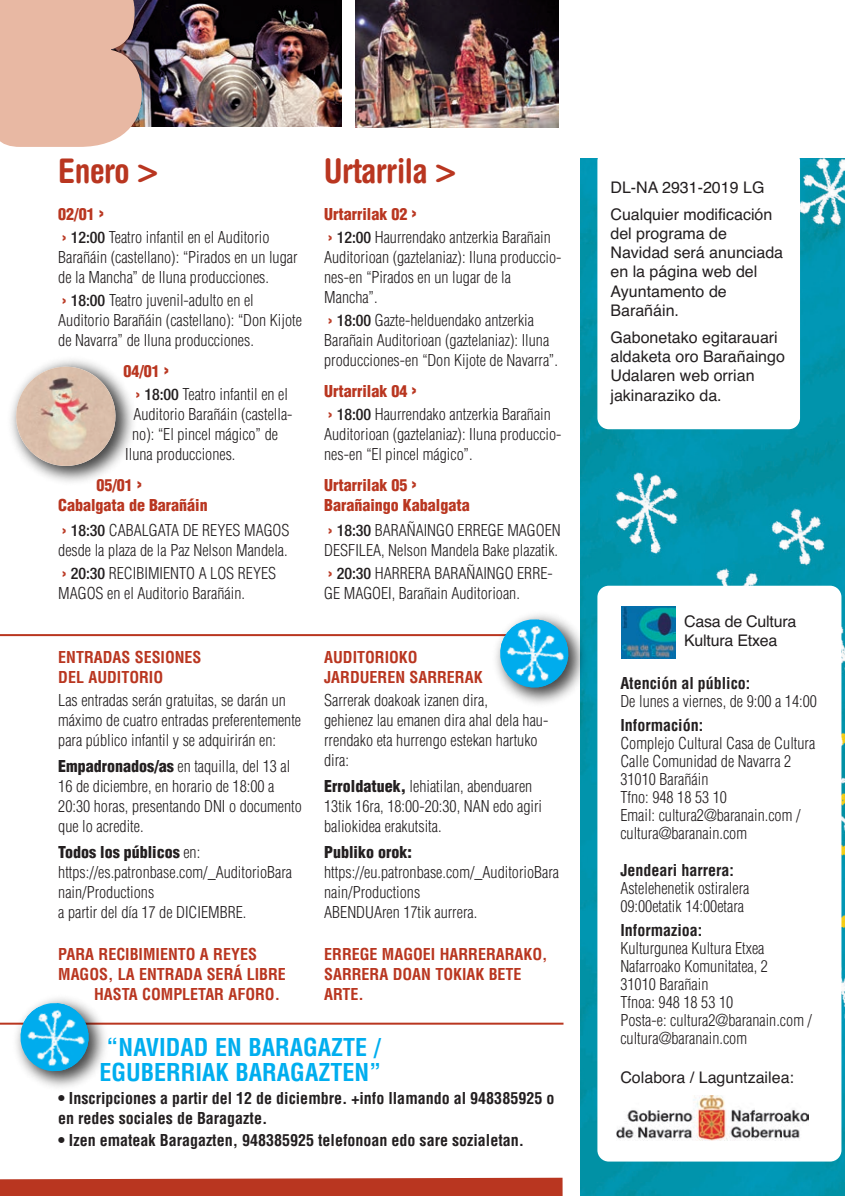
<style>
.page{position:relative;width:845px;height:1196px;background:#fff}
.page>*{position:absolute;margin:0;border:0;box-sizing:border-box;transform-origin:0 0}
.t1{font:700 condensed 34px "Helvetica Rounded";letter-spacing:-.015em;color:#b93620}
.t2{font:700 condensed 24px/25.6px "Helvetica";color:#00aeef}
.t3{font:300 condensed 16px/20px "Helvetica";color:#231f20}
.t4{font:16px/19.2px "Helvetica";color:#231f20}
.t5{font:700 condensed 16px/20px "Helvetica";color:#231f20}
.t6{font:700 condensed 16px/20px "Helvetica";color:#b93620}
.t7{font:900 condensed 16px/20px "Helvetica";color:#b93620}
.t8{font:900 condensed 16px "Helvetica";color:#231f20}
.s1{font-weight:900;color:#b93620}
.s2{font-weight:900;font-size:20px;color:#b93620}
.s3{font-family:"Helvetica Neue";font-weight:500}
.s4{font-size:20px}
.s5{font-weight:900}
</style>
<div class="page">
<img style="left:580px;top:158px;width:264px;height:1038px">
<div style="left:597px;top:150px;width:202px;height:279px;background:#fff;border-radius:11px"></div>
<div style="left:597px;top:586px;width:244px;height:575px;background:#fff;border-radius:11px"></div>
<img style="left:355px;top:0;width:203px;height:127px">
<img style="left:142px;top:0;width:200px;height:127px">
<img style="left:621px;top:606px;width:54px;height:53px">
<img style="left:616px;top:1095px;width:192px;height:45px">
<img style="left:10px;top:359px;width:123px;height:123px">
<img style="left:11px;top:362px;width:109px;height:109px">
<hr style="left:0;top:634px;width:558px;height:2px;background:#b93620">
<img style="left:476px;top:593px;width:122px;height:129px">
<img style="left:497px;top:616px;width:74px;height:75px">
<hr style="left:0;top:1022px;width:563px;height:2px;background:#b93620">
<img style="left:0;top:998px;width:126px;height:89px">
<img style="left:18px;top:1000px;width:74px;height:74px">
<svg style="left:0;top:0;width:142px;height:147px;background:#e1b4a1"></svg>
<svg style="left:0;top:1165px;width:586px;height:31px"></svg>
<svg style="left:840px;top:1189px;width:5px;height:7px"></svg>
<h1 class="t1" style="left:58px;top:159px;width:101px">Enero &gt;</h1>
<p class="t3" style="left:58px;top:203px;width:213px;line-height:22.8px"><span class="s1">02/01</span> <span class="s2">›<br></span><span class="s1">›</span> <span class="s3">12:00</span> Teatro infantil en el Auditorio</p>
<p class="t3" style="left:58px;top:247px;width:241px">Barañáin (castellano): “Pirados en un lugar de la Mancha” de Iluna producciones.</p>
<p class="t3" style="left:58px;top:290px;width:245px"><span class="s1">›</span> <span class="s3">18:00</span> Teatro juvenil-adulto en el<br>Auditorio Barañáin (castellano): “Don Kijote de Navarra” de Iluna producciones.</p>
<p class="t3" style="left:136px;top:360px;width:153px;line-height:22.8px;text-indent:-12px"><span class="s1">04/01</span> <span class="s2">›<br></span><span class="s1">›</span> <span class="s3">18:00</span> Teatro infantil en el</p>
<p class="t3" style="left:133px;top:404px;width:161px">Auditorio Barañáin (castella-</p>
<p class="t3" style="left:132px;top:424px;width:147px">no): “El pincel mágico” de</p>
<p class="t3" style="left:125px;top:444px;width:112px">Iluna producciones.</p>
<p class="t7" style="left:58px;top:476px;width:151px;text-indent:38px">05/01 <span class="s4">›<br></span>Cabalgata de Barañáin</p>
<p class="t3" style="left:58px;top:521px;width:233px"><span class="s1">›</span> <span class="s3">18:30</span> CABALGATA DE REYES MAGOS desde la plaza de la Paz Nelson Mandela.</p>
<p class="t3" style="left:58px;top:563px;width:219px"><span class="s1">›</span> <span class="s3">20:30</span> RECIBIMIENTO A LOS REYES<br>MAGOS en el Auditorio Barañáin.</p>
<p class="t6" style="left:58px;top:648px;width:145px">ENTRADAS SESIONES<br>DEL AUDITORIO</p>
<p class="t3" style="left:58px;top:690px;width:244px">Las entradas serán gratuitas, se darán un máximo de cuatro entradas preferentemente para público infantil y se adquirirán en:</p>
<p class="t3" style="left:58px;top:756px;width:245px"><span class="s5">Empadronados/as</span> en taquilla, del 13 al 16 de diciembre, en horario de 18:00 a 20:30 horas, presentando DNI o documento que lo acredite.</p>
<p class="t3" style="left:58px;top:842px;width:235px"><span class="s5">Todos los públicos</span> en: https://es.patronbase.com/_AuditorioBara nain/Productions<br>a partir del día 17 de DICIEMBRE.</p>
<p class="t6" style="left:58px;top:945px;width:200px">PARA RECIBIMIENTO A REYES</p>
<p class="t6" style="left:58px;top:965px;width:229px">MAGOS, LA ENTRADA SERÁ LIBRE</p>
<p class="t6" style="left:94px;top:985px;width:187px">HASTA COMPLETAR AFORO.</p>
<h1 class="t1" style="left:324px;top:159px;width:133px">Urtarrila &gt;</h1>
<p class="t3" style="left:324px;top:203px;width:228px;line-height:22.8px"><span class="s1">Urtarrilak 02</span> <span class="s2">›<br></span><span class="s1">›</span> <span class="s3">12:00</span> Haurrendako antzerkia Barañain</p>
<p class="t3" style="left:324px;top:247px;width:239px">Auditorioan (gaztelaniaz): Iluna produccio&shy;nes-en “Pirados en un lugar de la<br>Mancha”.</p>
<p class="t3" style="left:324px;top:310px;width:235px"><span class="s1">›</span> <span class="s3">18:00</span> Gazte-helduendako antzerkia<br>Barañain Auditorioan (gaztelaniaz): Iluna producciones-en “Don Kijote de Navarra”.</p>
<p class="t3" style="left:324px;top:380px;width:228px;line-height:22.8px"><span class="s1">Urtarrilak 04</span> <span class="s2">›<br></span><span class="s1">›</span> <span class="s3">18:00</span> Haurrendako antzerkia Barañain</p>
<p class="t3" style="left:324px;top:424px;width:239px">Auditorioan (gaztelaniaz): Iluna produccio&shy;nes-en “El pincel mágico”.</p>
<p class="t7" style="left:324px;top:476px;width:147px">Urtarrilak 05 <span class="s4">›<br></span>Barañaingo Kabalgata</p>
<p class="t3" style="left:324px;top:521px;width:238px"><span class="s1">›</span> <span class="s3">18:30</span> BARAÑAINGO ERREGE MAGOEN<br>DESFILEA, Nelson Mandela Bake plazatik.</p>
<p class="t3" style="left:324px;top:563px;width:230px"><span class="s1">›</span> <span class="s3">20:30</span> HARRERA BARAÑAINGO ERRE-<br>GE MAGOEI, Barañain Auditorioan.</p>
<p class="t6" style="left:324px;top:648px;width:160px">AUDITORIOKO<br>JARDUEREN SARRERAK</p>
<p class="t3" style="left:324px;top:690px;width:225px">Sarrerak doakoak izanen dira,<br>gehienez lau emanen dira ahal dela hau&shy;rrendako eta hurrengo estekan hartuko dira:</p>
<p class="t3" style="left:324px;top:776px;width:219px"><span class="s5">Erroldatuek,</span> lehiatilan, abenduaren<br>13tik 16ra, 18:00-20:30, NAN edo agiri baliokidea erakutsita.</p>
<p class="t8" style="left:324px;top:842px;width:89px">Publiko orok:</p>
<p class="t3" style="left:324px;top:862px;width:236px">https://eu.patronbase.com/_AuditorioBara nain/Productions<br>ABENDUAren 17tik aurrera.</p>
<p class="t6" style="left:324px;top:945px;width:225px">ERREGE MAGOEI HARRERARAKO,<br>SARRERA DOAN TOKIAK BETE<br>ARTE.</p>
<h2 class="t2" style="left:99px;top:1034px;width:283px">“NAVIDAD EN BARAGAZTE /<br>EGUBERRIAK BARAGAZTEN”</h2>
<p class="t5" style="left:58px;top:1088px;width:497px">• Inscripciones a partir del 12 de diciembre. +info llamando al 948385925 o en redes sociales de Baragazte.</p>
<p class="t5" style="left:58px;top:1130px;width:467px">• Izen emateak Baragazten, 948385925 telefonoan edo sare sozialetan.</p>
<p class="t4" style="left:610px;top:173px;width:163px;line-height:27.2px">DL-NA 2931-2019 LG<br>Cualquier modificación</p>
<p class="t4" style="left:610px;top:224px;width:174px">del programa de<br>Navidad será anunciada en la página web del<br>Ayuntamento de<br>Barañáin.</p>
<p class="t4" style="left:610px;top:328px;width:176px">Gabonetako egitarauari aldaketa oro Barañaingo<br>Udalaren web orrian jakinaraziko da.</p>
<p class="t4" style="left:683px;top:612px;width:114px">Casa de Cultura<br>Kultura Etxea</p>
<p class="t5" style="left:620px;top:673px;width:131px">Atención al público:</p>
<p class="t3" style="left:620px;top:691px;width:198px">De lunes a viernes, de 9:00 a 14:00</p>
<p class="t5" style="left:620px;top:715px;width:84px">Información:</p>
<p class="t3" style="left:620px;top:734px;width:196px;line-height:18px">Complejo Cultural Casa de Cultura<br>Calle Comunidad de Navarra 2<br>31010 Barañáin<br>Tfno: 948 18 53 10<br>Email: cultura2@baranain.com / cultura@baranain.com</p>
<p class="t5" style="left:620px;top:861px;width:115px">Jendeari harrera:</p>
<p class="t3" style="left:620px;top:880px;width:130px;line-height:18px">Astelehenetik ostiralera<br>09:00etatik 14:00etara</p>
<p class="t5" style="left:620px;top:921px;width:83px">Informazioa:</p>
<p class="t3" style="left:620px;top:940px;width:193px;line-height:18px">Kulturgunea Kultura Etxea<br>Nafarroako Komunitatea, 2<br>31010 Barañain<br>Tfnoa: 948 18 53 10<br>Posta-e: cultura2@baranain.com / cultura@baranain.com</p>
<p class="t4" style="left:620px;top:1067px;width:175px">Colabora / Laguntzailea:</p>
</div>
